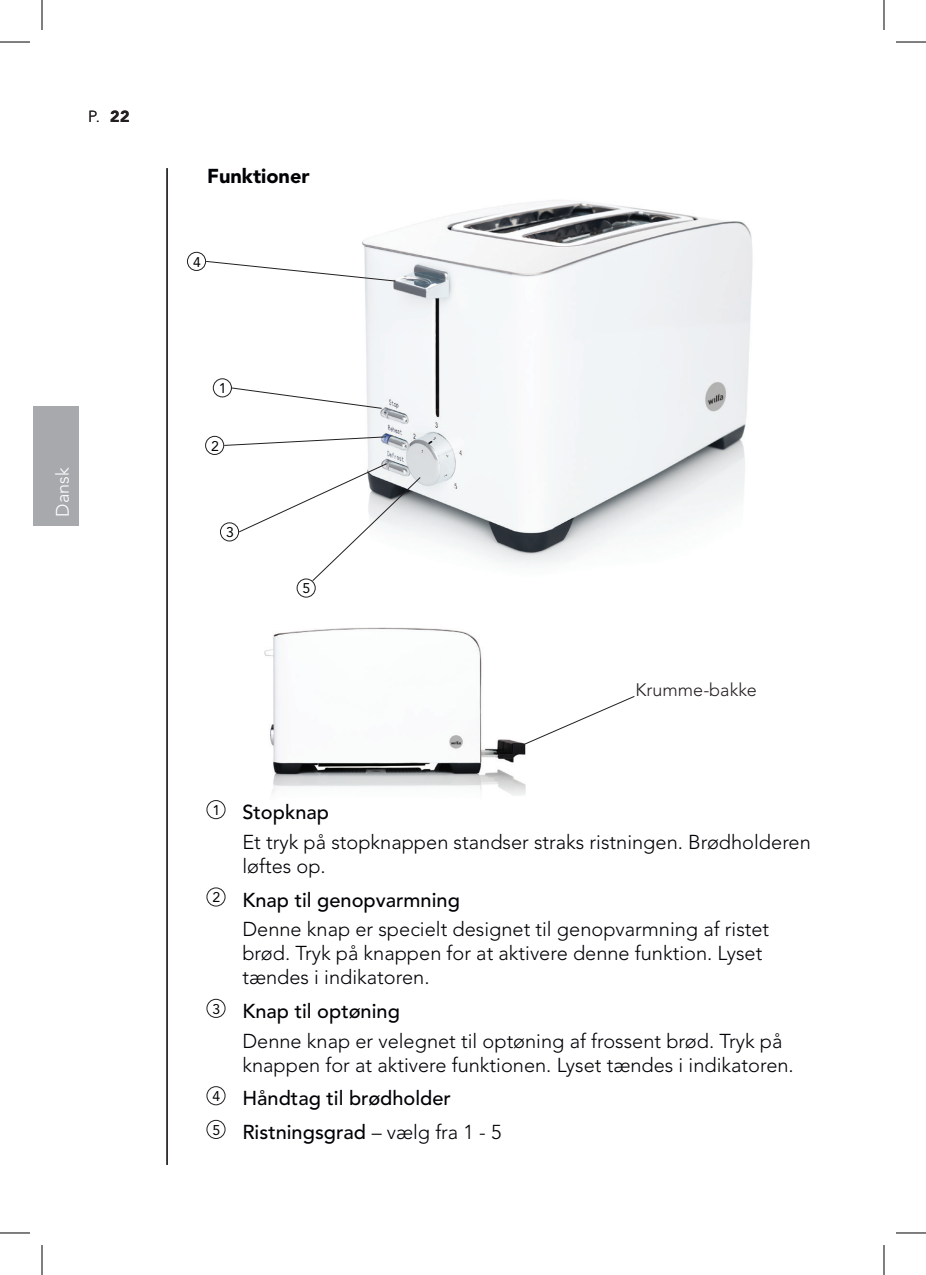
<style>
.page{position:relative;width:926px;height:1275px;background:#fff}
.page>*{position:absolute;margin:0;border:0;box-sizing:border-box;transform-origin:0 0}
.Subheading{font:300 20px/24px "Avenir LT Std";color:#010205}
.Subheading-2{font:500 20px "Avenir LT Std";color:#010205}
.t1{font:900 20px "Avenir LT Std";color:#010205}
.t2{font:300 18px "Avenir LT Std";color:#231f20}
.t3{font:300 18px "Avenir LT Std";color:#fff}
.t4{font:300 16px "Avenir LT Std";color:#231f20}
.t5{font:900 16px "Avenir LT Std";color:#231f20}
.Body{font:14px "Avenir LT Pro";color:#010205}
.s1{font-weight:300}
</style>
<div class="page">
<img style="left:207px;top:200px;width:546px;height:596px">
<div style="left:213px;top:379px;width:18px;height:18px;background:#fff;border-radius:50%"></div>
<div style="left:213px;top:378px;width:19px;height:19px;border:1px solid #231f20;border-radius:50%"></div>
<div style="left:206px;top:436px;width:18px;height:18px;background:#fff;border-radius:50%"></div>
<div style="left:205px;top:436px;width:19px;height:19px;border:1px solid #231f20;border-radius:50%"></div>
<div style="left:220px;top:523px;width:19px;height:18px;background:#fff;border-radius:50%"></div>
<div style="left:220px;top:522px;width:19px;height:19px;border:1px solid #231f20;border-radius:50%"></div>
<div style="left:297px;top:579px;width:18px;height:18px;background:#fff;border-radius:50%"></div>
<div style="left:297px;top:578px;width:19px;height:19px;border:1px solid #231f20;border-radius:50%"></div>
<div style="left:187px;top:252px;width:19px;height:19px;border:1px solid #231f20;border-radius:50%"></div>
<svg style="left:205px;top:260px;width:191px;height:22px"></svg>
<svg style="left:230px;top:387px;width:153px;height:22px"></svg>
<svg style="left:223px;top:436px;width:164px;height:10px"></svg>
<svg style="left:238px;top:462px;width:184px;height:120px"></svg>
<svg style="left:521px;top:695px;width:115px;height:51px"></svg>
<div style="left:33px;top:407px;width:46px;height:119px;background:#a8a9ad"></div>
<hr style="left:167px;top:168px;width:1px;height:997px;background:#231f20">
<div style="left:206px;top:800px;width:20px;height:19px;border:1px solid #231f20;border-radius:50%"></div>
<div style="left:206px;top:887px;width:20px;height:19px;border:1px solid #231f20;border-radius:50%"></div>
<div style="left:206px;top:998px;width:20px;height:20px;border:1px solid #231f20;border-radius:50%"></div>
<div style="left:206px;top:1086px;width:20px;height:19px;border:1px solid #231f20;border-radius:50%"></div>
<div style="left:206px;top:1119px;width:20px;height:20px;border:1px solid #231f20;border-radius:50%"></div>
<hr style="left:0;top:42px;width:30px;height:1px;background:#000">
<hr style="left:896px;top:42px;width:30px;height:1px;background:#000">
<hr style="left:0;top:1232px;width:30px;height:1px;background:#000">
<hr style="left:896px;top:1232px;width:30px;height:1px;background:#000">
<hr style="left:42px;top:0;width:1px;height:30px;background:#000">
<hr style="left:42px;top:1245px;width:1px;height:30px;background:#000">
<hr style="left:884px;top:0;width:1px;height:30px;background:#000">
<hr style="left:884px;top:1245px;width:1px;height:30px;background:#000">
<p class="t4" style="left:88px;top:107px;width:13px">P.</p>
<p class="t5" style="left:110px;top:107px;width:21px">22</p>
<p class="t3" style="left:52px;top:517px;width:51px;rotate:-90deg">Dansk</p>
<p class="t1" style="left:207px;top:164px;width:104px">Funktioner</p>
<p class="Body" style="left:193px;top:253px;width:9px">4</p>
<p class="Body" style="left:219px;top:380px;width:9px">1</p>
<p class="Body" style="left:211px;top:437px;width:9px">2</p>
<p class="Body" style="left:226px;top:524px;width:9px">3</p>
<p class="Body" style="left:303px;top:580px;width:9px">5</p>
<p class="t2" style="left:636px;top:679px;width:123px">Krumme-bakke</p>
<p class="Body" style="left:212px;top:801px;width:9px">1</p>
<p class="Subheading-2" style="left:242px;top:800px;width:88px">Stopknap</p>
<p class="Subheading" style="left:242px;top:830px;width:570px">Et tryk på stopknappen standser straks ristningen. Brødholderen løftes op.</p>
<p class="Body" style="left:212px;top:889px;width:9px">2</p>
<p class="Subheading-2" style="left:242px;top:888px;width:219px">Knap til genopvarmning</p>
<p class="Subheading" style="left:242px;top:917px;width:528px">Denne knap er specielt designet til genopvarmning af ristet brød. Tryk på knappen for at aktivere denne funktion. Lyset tændes i indikatoren.</p>
<p class="Body" style="left:212px;top:1000px;width:9px">3</p>
<p class="Subheading-2" style="left:242px;top:999px;width:159px">Knap til optøning</p>
<p class="Subheading" style="left:242px;top:1028px;width:553px">Denne knap er velegnet til optøning af frossent brød. Tryk på knappen for at aktivere funktionen. Lyset tændes i indikatoren.</p>
<p class="Body" style="left:212px;top:1087px;width:9px">4</p>
<p class="Subheading-2" style="left:242px;top:1086px;width:210px">Håndtag til brødholder</p>
<p class="Body" style="left:212px;top:1121px;width:9px">5</p>
<p class="Subheading-2" style="left:242px;top:1120px;width:260px">Ristningsgrad <span class="s1">– vælg fra 1 - 5</span></p>
</div>
